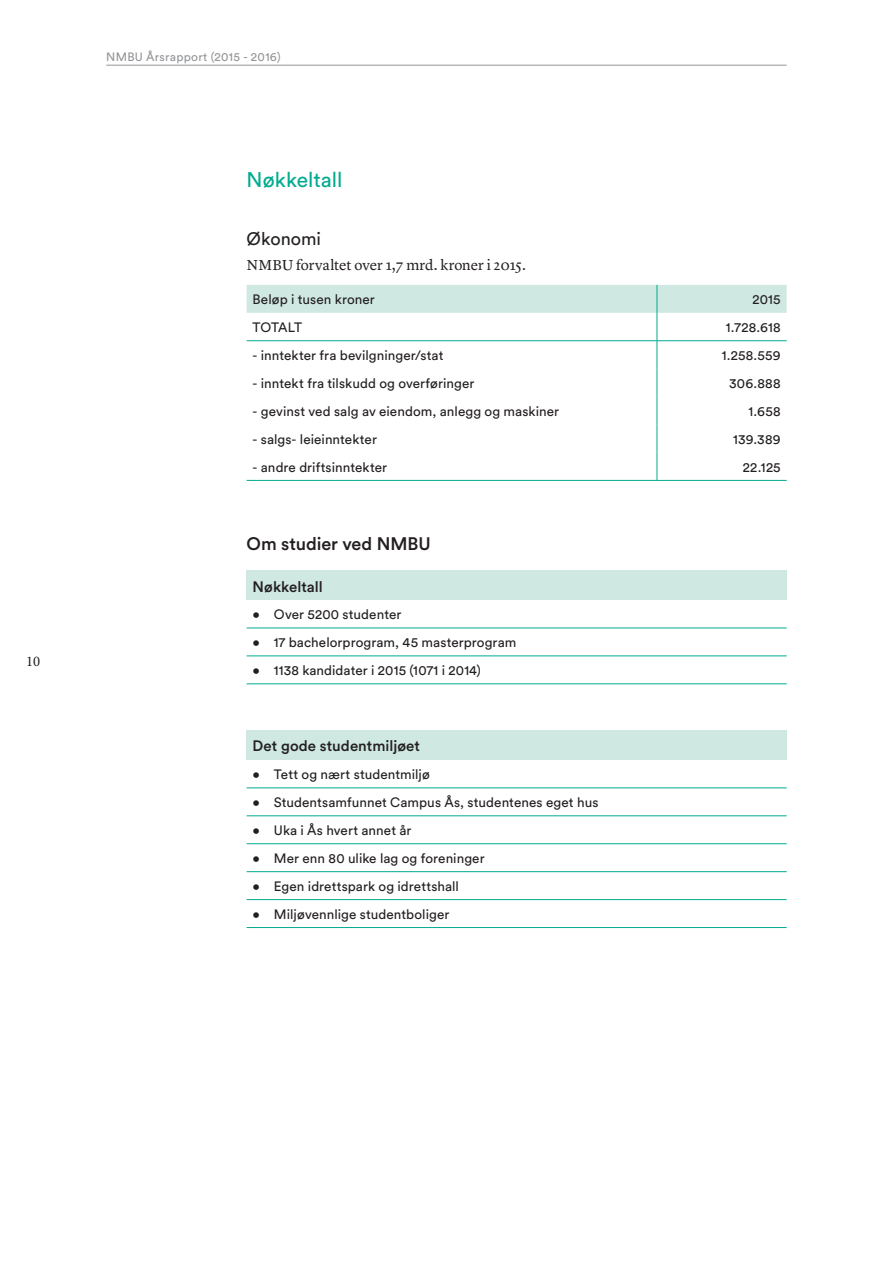
<style>
.page{position:relative;width:893px;height:1263px;background:#fff}
.page>*{position:absolute;margin:0;border:0;box-sizing:border-box;transform-origin:0 0}
.overskrift_nivå3{font:21px "Circular Pro";color:#00ab91}
.avsnittstittel_1_spa{font:500 18px "Circular Pro";letter-spacing:-.005em;color:#231f20}
.overskrift_nivå5{font:18px "Circular Pro";color:#231f20}
.brødtekst_1_spalte{font:15px "Lyon Text";letter-spacing:-.005em;color:#231f20}
.avsnittstittel_1_spa-2{font:500 15px "Circular Pro";color:#231f20}
.t1{font:14.7px "Minion Pro";color:#231f20}
.tabell_tekst_venstre{font:13.5px "Circular Pro";letter-spacing:.005em;color:#231f20}
.tabell_tekst_høyreju{font:13.5px "Circular Pro";letter-spacing:.015em;color:#231f20}
.t2{font:12px "Circular Pro";letter-spacing:.025em;color:#939598}
</style>
<div class="page">
<hr style="left:106px;top:65px;width:681px;height:1px;background:#939598">
<svg style="left:247px;top:285px;width:540px;height:195px"></svg>
<hr style="left:247px;top:480px;width:410px;height:1px;background:#00ab91">
<hr style="left:657px;top:480px;width:130px;height:1px;background:#00ab91">
<div style="left:247px;top:571px;width:540px;height:29px;background:#cfe9e2"></div>
<hr style="left:247px;top:628px;width:540px;height:1px;background:#00ab91">
<hr style="left:247px;top:656px;width:540px;height:1px;background:#00ab91">
<hr style="left:247px;top:683px;width:540px;height:1px;background:#00ab91">
<div style="left:247px;top:731px;width:540px;height:29px;background:#cfe9e2"></div>
<hr style="left:247px;top:788px;width:540px;height:1px;background:#00ab91">
<hr style="left:247px;top:815px;width:540px;height:1px;background:#00ab91">
<hr style="left:247px;top:843px;width:540px;height:1px;background:#00ab91">
<hr style="left:247px;top:871px;width:540px;height:1px;background:#00ab91">
<hr style="left:247px;top:899px;width:540px;height:1px;background:#00ab91">
<hr style="left:247px;top:927px;width:540px;height:1px;background:#00ab91">
<p class="t1" style="left:26px;top:651px;width:16px">10</p>
<p class="t2" style="left:106px;top:48px;width:176px">NMBU Årsrapport (2015 - 2016)</p>
<p class="overskrift_nivå3" style="left:247px;top:166px;width:97px">Nøkkeltall</p>
<p class="overskrift_nivå5" style="left:247px;top:227px;width:76px">Økonomi</p>
<p class="brødtekst_1_spalte" style="left:247px;top:254px;width:281px">NMBU forvaltet over 1,7 mrd. kroner i 2015.</p>
<p class="tabell_tekst_venstre" style="left:253px;top:290px;width:124px">Beløp i tusen kroner</p>
<p class="tabell_tekst_høyreju" style="left:752px;top:290px;width:30px">2015</p>
<p class="tabell_tekst_venstre" style="left:253px;top:318px;width:51px">TOTALT</p>
<p class="tabell_tekst_høyreju" style="left:726px;top:318px;width:56px">1.728.618</p>
<p class="tabell_tekst_venstre" style="left:253px;top:346px;width:192px">- inntekter fra bevilgninger/stat</p>
<p class="tabell_tekst_høyreju" style="left:722px;top:346px;width:60px">1.258.559</p>
<p class="tabell_tekst_venstre" style="left:253px;top:374px;width:223px">- inntekt fra tilskudd og overføringer</p>
<p class="tabell_tekst_høyreju" style="left:729px;top:374px;width:53px">306.888</p>
<p class="tabell_tekst_venstre" style="left:253px;top:402px;width:308px">- gevinst ved salg av eiendom, anlegg og maskiner</p>
<p class="tabell_tekst_høyreju" style="left:749px;top:402px;width:34px">1.658</p>
<p class="tabell_tekst_venstre" style="left:253px;top:430px;width:126px">- salgs- leieinntekter</p>
<p class="tabell_tekst_høyreju" style="left:733px;top:430px;width:49px">139.389</p>
<p class="tabell_tekst_venstre" style="left:253px;top:458px;width:136px">- andre driftsinntekter</p>
<p class="tabell_tekst_høyreju" style="left:743px;top:458px;width:39px">22.125</p>
<p class="avsnittstittel_1_spa" style="left:247px;top:531px;width:186px">Om studier ved NMBU</p>
<p class="avsnittstittel_1_spa-2" style="left:253px;top:576px;width:72px">Nøkkeltall</p>
<p class="tabell_tekst_venstre" style="left:253px;top:606px;width:150px">• Over 5200 studenter</p>
<p class="tabell_tekst_venstre" style="left:253px;top:634px;width:265px">• 17 bachelorprogram, 45 masterprogram</p>
<p class="tabell_tekst_venstre" style="left:253px;top:661px;width:230px">• 1138 kandidater i 2015 (1071 i 2014)</p>
<p class="avsnittstittel_1_spa-2" style="left:253px;top:736px;width:169px">Det gode studentmiljøet</p>
<p class="tabell_tekst_venstre" style="left:253px;top:765px;width:179px">• Tett og nært studentmiljø</p>
<p class="tabell_tekst_venstre" style="left:253px;top:793px;width:347px">• Studentsamfunnet Campus Ås, studentenes eget hus</p>
<p class="tabell_tekst_venstre" style="left:253px;top:821px;width:160px">• Uka i Ås hvert annet år</p>
<p class="tabell_tekst_venstre" style="left:253px;top:849px;width:233px">• Mer enn 80 ulike lag og foreninger</p>
<p class="tabell_tekst_venstre" style="left:253px;top:877px;width:208px">• Egen idrettspark og idrettshall</p>
<p class="tabell_tekst_venstre" style="left:253px;top:905px;width:198px">• Miljøvennlige studentboliger</p>
</div>
